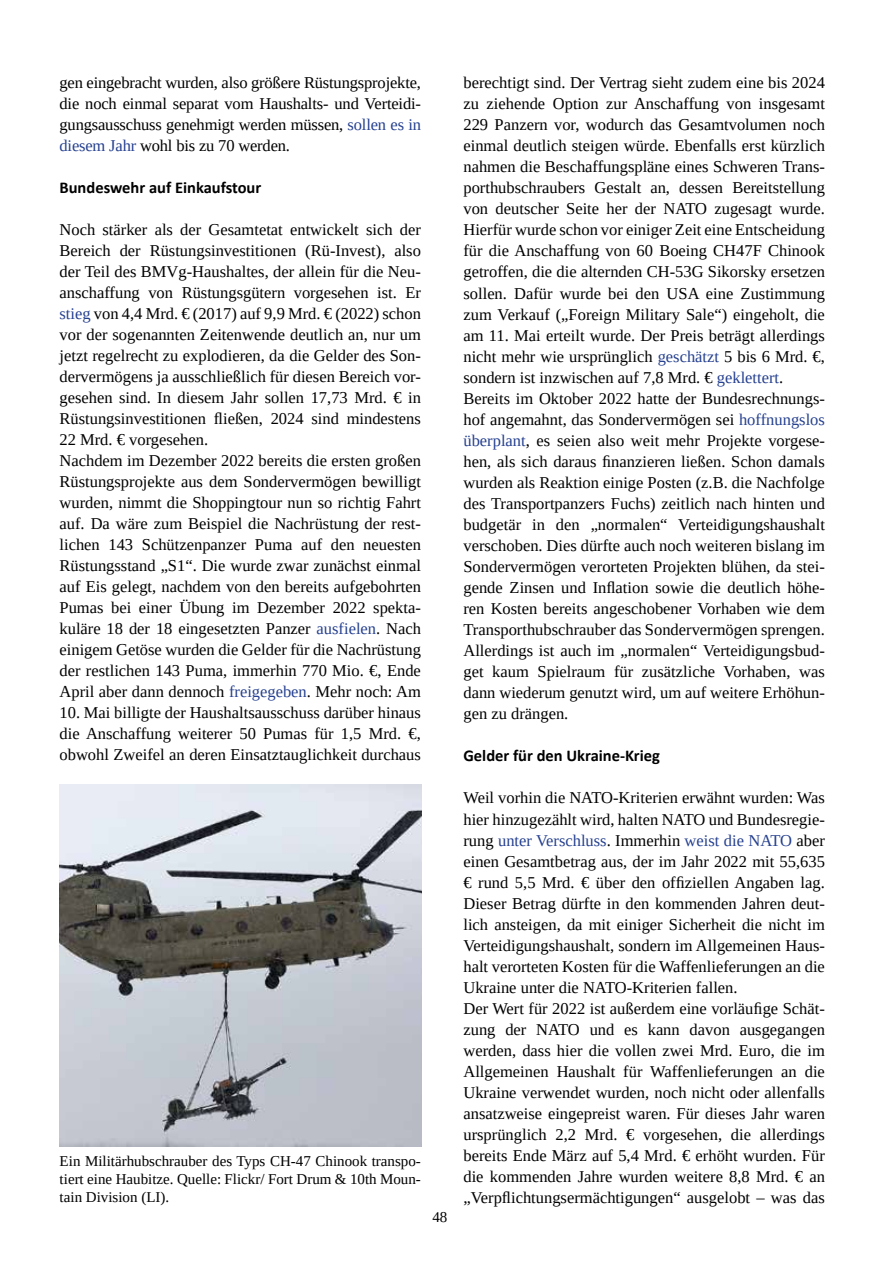
<style>
.page{position:relative;width:893px;height:1263px;background:#fff}
.page>*{position:absolute;margin:0;border:0;box-sizing:border-box;transform-origin:0 0}
.t1{font:16.5px/21px "Liberation Serif";color:#000}
.t2{font:700 16.5px "Calibri";color:#000}
.t3{font:15px/18px "Liberation Serif";color:#000;text-align:justify}
.s1{color:#25408f}
</style>
<div class="page">
<img style="left:60px;top:784px;width:361px;height:362px">
<p class="t1" style="left:60px;top:72px;width:363px;text-align:justify">gen eingebracht wurden, also größere Rüstungsprojekte, die noch einmal separat vom Haushalts- und Verteidi&shy;gungsausschuss genehmigt werden müssen, <span class="s1">sollen es in diesem Jahr</span> wohl bis zu 70 werden.</p>
<p class="t2" style="left:60px;top:176px;width:203px">Bundeswehr auf Einkaufstour</p>
<p class="t1" style="left:60px;top:219px;width:363px">Noch stärker als der Gesamtetat entwickelt sich der Bereich der Rüstungsinvestitionen (Rü-Invest), also der Teil des BMVg-Haushaltes, der allein für die Neu&shy;anschaffung von Rüstungsgütern vorgesehen ist. Er <span class="s1">stieg</span> von 4,4 Mrd. € (2017) auf 9,9 Mrd. € (2022) schon vor der sogenannten Zeitenwende deutlich an, nur um jetzt regelrecht zu explodieren, da die Gelder des Son&shy;dervermögens ja ausschließlich für diesen Bereich vor&shy;gesehen sind. In diesem Jahr sollen 17,73 Mrd. € in Rüstungsinvestitionen fließen, 2024 sind mindestens 22 Mrd. € vorgesehen.<br>Nachdem im Dezember 2022 bereits die ersten großen Rüstungsprojekte aus dem Sondervermögen bewilligt wurden, nimmt die Shoppingtour nun so richtig Fahrt auf. Da wäre zum Beispiel die Nachrüstung der rest&shy;lichen 143 Schützenpanzer Puma auf den neuesten Rüstungsstand „S1“. Die wurde zwar zunächst einmal auf Eis gelegt, nachdem von den bereits aufgebohrten Pumas bei einer Übung im Dezember 2022 spekta&shy;kuläre 18 der 18 eingesetzten Panzer <span class="s1">ausfielen</span>. Nach einigem Getöse wurden die Gelder für die Nachrüstung der restlichen 143 Puma, immerhin 770 Mio. €, Ende April aber dann dennoch <span class="s1">freigegeben</span>. Mehr noch: Am</p>
<p class="t1" style="left:60px;top:702px;width:363px;text-align:justify">10. Mai billigte der Haushaltsausschuss darüber hinaus die Anschaffung weiterer 50 Pumas für 1,5 Mrd. €, obwohl Zweifel an deren Einsatztauglichkeit durchaus</p>
<p class="t3" style="left:60px;top:1152px;width:363px">Ein Militärhubschrauber des Typs CH-47 Chinook transpo&shy;tiert eine Haubitze. Quelle: Flickr/ Fort Drum &amp; 10th Moun&shy;tain Division (LI).</p>
<p class="t3" style="left:432px;top:1208px;width:16px">48</p>
<p class="t1" style="left:463px;top:72px;width:363px">berechtigt sind. Der Vertrag sieht zudem eine bis 2024 zu ziehende Option zur Anschaffung von insgesamt 229 Panzern vor, wodurch das Gesamtvolumen noch einmal deutlich steigen würde. Ebenfalls erst kürzlich nahmen die Beschaffungspläne eines Schweren Trans&shy;porthubschraubers Gestalt an, dessen Bereitstellung von deutscher Seite her der NATO zugesagt wurde.<br>Hierfür wurde schon vor einiger Zeit eine Entscheidung für die Anschaffung von 60 Boeing CH47F Chinook getroffen, die die alternden CH-53G Sikorsky ersetzen sollen. Dafür wurde bei den USA eine Zustimmung zum Verkauf („Foreign Military Sale“) eingeholt, die am 11. Mai erteilt wurde. Der Preis beträgt allerdings nicht mehr wie ursprünglich <span class="s1">geschätzt</span> 5 bis 6 Mrd. €, sondern ist inzwischen auf 7,8 Mrd. € <span class="s1">geklettert</span>.<br>Bereits im Oktober 2022 hatte der Bundesrechnungs&shy;hof angemahnt, das Sondervermögen sei <span class="s1">hoffnungslos überplant</span>, es seien also weit mehr Projekte vorgese&shy;hen, als sich daraus finanzieren ließen. Schon damals wurden als Reaktion einige Posten (z.B. die Nachfolge des Transportpanzers Fuchs) zeitlich nach hinten und budgetär in den „normalen“ Verteidigungshaushalt verschoben. Dies dürfte auch noch weiteren bislang im Sondervermögen verorteten Projekten blühen, da stei&shy;gende Zinsen und Inflation sowie die deutlich höhe&shy;ren Kosten bereits angeschobener Vorhaben wie dem Transporthubschrauber das Sondervermögen sprengen.<br>Allerdings ist auch im „normalen“ Verteidigungsbud&shy;get kaum Spielraum für zusätzliche Vorhaben, was dann wiederum genutzt wird, um auf weitere Erhöhun&shy;gen zu drängen.</p>
<p class="t2" style="left:463px;top:744px;width:198px">Gelder für den Ukraine-Krieg</p>
<p class="t1" style="left:463px;top:787px;width:363px">Weil vorhin die NATO-Kriterien erwähnt wurden: Was hier hinzugezählt wird, halten NATO und Bundesregie&shy;rung <span class="s1">unter Verschluss</span>. Immerhin <span class="s1">weist die NATO</span> aber einen Gesamtbetrag aus, der im Jahr 2022 mit 55,635 € rund 5,5 Mrd. € über den offiziellen Angaben lag.<br>Dieser Betrag dürfte in den kommenden Jahren deut&shy;lich ansteigen, da mit einiger Sicherheit die nicht im Verteidigungshaushalt, sondern im Allgemeinen Haus&shy;halt verorteten Kosten für die Waffenlieferungen an die Ukraine unter die NATO-Kriterien fallen.<br>Der Wert für 2022 ist außerdem eine vorläufige Schät&shy;zung der NATO und es kann davon ausgegangen werden, dass hier die vollen zwei Mrd. Euro, die im Allgemeinen Haushalt für Waffenlieferungen an die Ukraine verwendet wurden, noch nicht oder allenfalls ansatzweise eingepreist waren. Für dieses Jahr waren ursprünglich 2,2 Mrd. € vorgesehen, die allerdings bereits Ende März auf 5,4 Mrd. € erhöht wurden. Für die kommenden Jahre wurden weitere 8,8 Mrd. € an „Verpflichtungsermächtigungen“ ausgelobt – was das</p>
</div>
